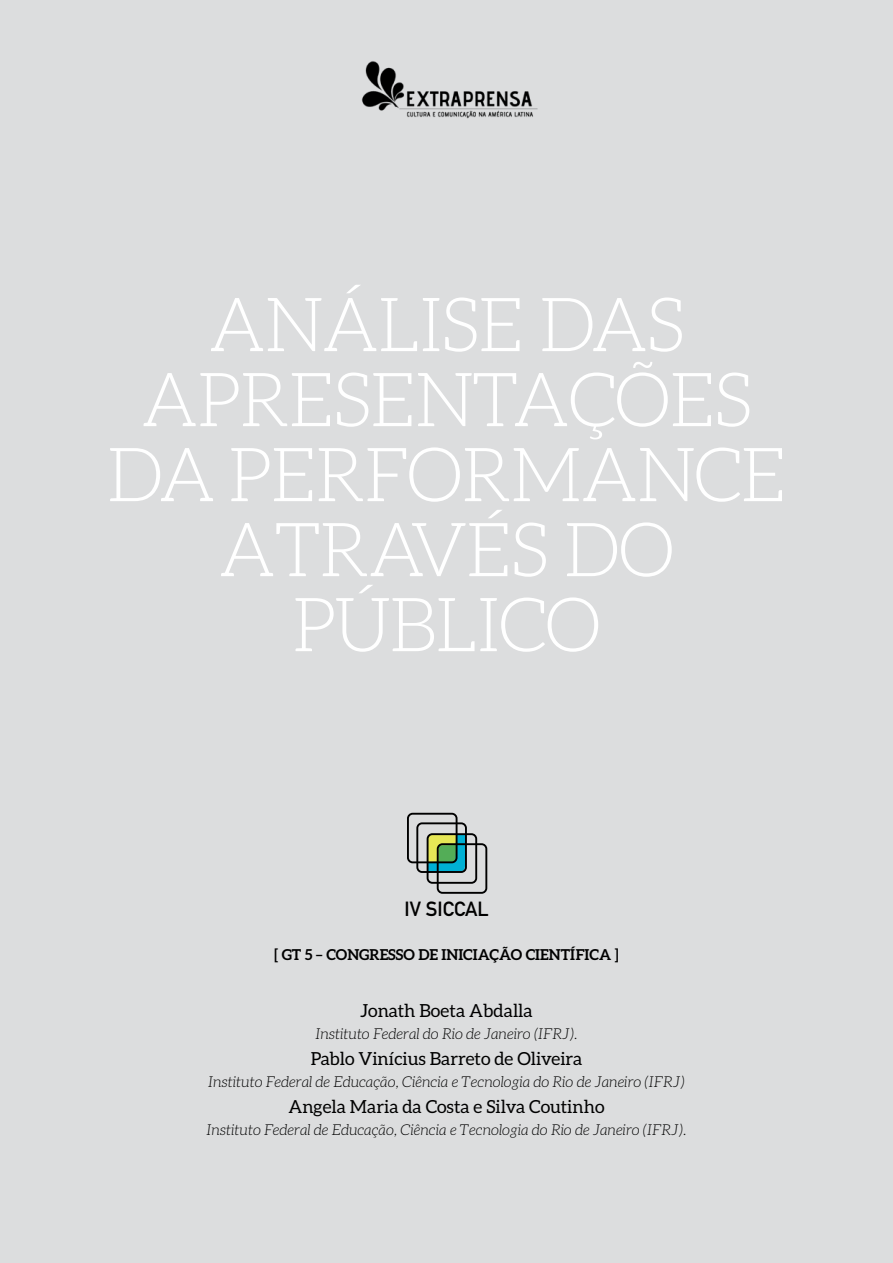
<style>
.page{position:relative;width:893px;height:1263px;background:#dcddde}
.page>*{position:absolute;margin:0;border:0;box-sizing:border-box;transform-origin:0 0}
.t1{font:300 75px/75px "Aleo";letter-spacing:-.025em;color:#fff;text-align:center}
.t2{font:700 20.25px "DIN Alternate";color:#000}
.t3{font:18px "Aleo";color:#000}
.t4{font:italic 300 15px "Aleo";color:#000}
.t5{font:700 15px "Aleo";color:#000}
</style>
<div class="page">
<img style="left:361px;top:61px;width:177px;height:58px">
<div style="left:427px;top:833px;width:50px;height:51px;border:2px solid #000;border-radius:5px"></div>
<div style="left:416px;top:822px;width:51px;height:51px;border:2px solid #000;border-radius:5px"></div>
<svg style="left:427px;top:833px;width:39px;height:40px"></svg>
<div style="left:437px;top:843px;width:50px;height:51px;border:2px solid #000;border-radius:5px"></div>
<div style="left:407px;top:813px;width:50px;height:50px;border:2px solid #000;border-radius:5px"></div>
<h1 class="t1" style="left:106px;top:287px;width:682px">ANÁLISE DAS<br>APRESENTAÇÕES<br>DA PERFORMANCE<br>ATRAVÉS DO<br>PÚBLICO</h1>
<h2 class="t2" style="left:405px;top:894px;width:86px">IV SICCAL</h2>
<p class="t5" style="left:275px;top:946px;width:345px">[ GT 5 – CONGRESSO DE INICIAÇÃO CIENTÍFICA ]</p>
<p class="t3" style="left:360px;top:1000px;width:174px">Jonath Boeta Abdalla</p>
<p class="t4" style="left:315px;top:1026px;width:263px">Instituto Federal do Rio de Janeiro (IFRJ).</p>
<p class="t3" style="left:311px;top:1048px;width:273px">Pablo Vinícius Barreto de Oliveira</p>
<p class="t4" style="left:208px;top:1074px;width:478px">Instituto Federal de Educação, Ciência e Tecnologia do Rio de Janeiro (IFRJ)</p>
<p class="t3" style="left:288px;top:1096px;width:317px">Angela Maria da Costa e Silva Coutinho</p>
<p class="t4" style="left:207px;top:1122px;width:481px">Instituto Federal de Educação, Ciência e Tecnologia do Rio de Janeiro (IFRJ).</p>
</div>
